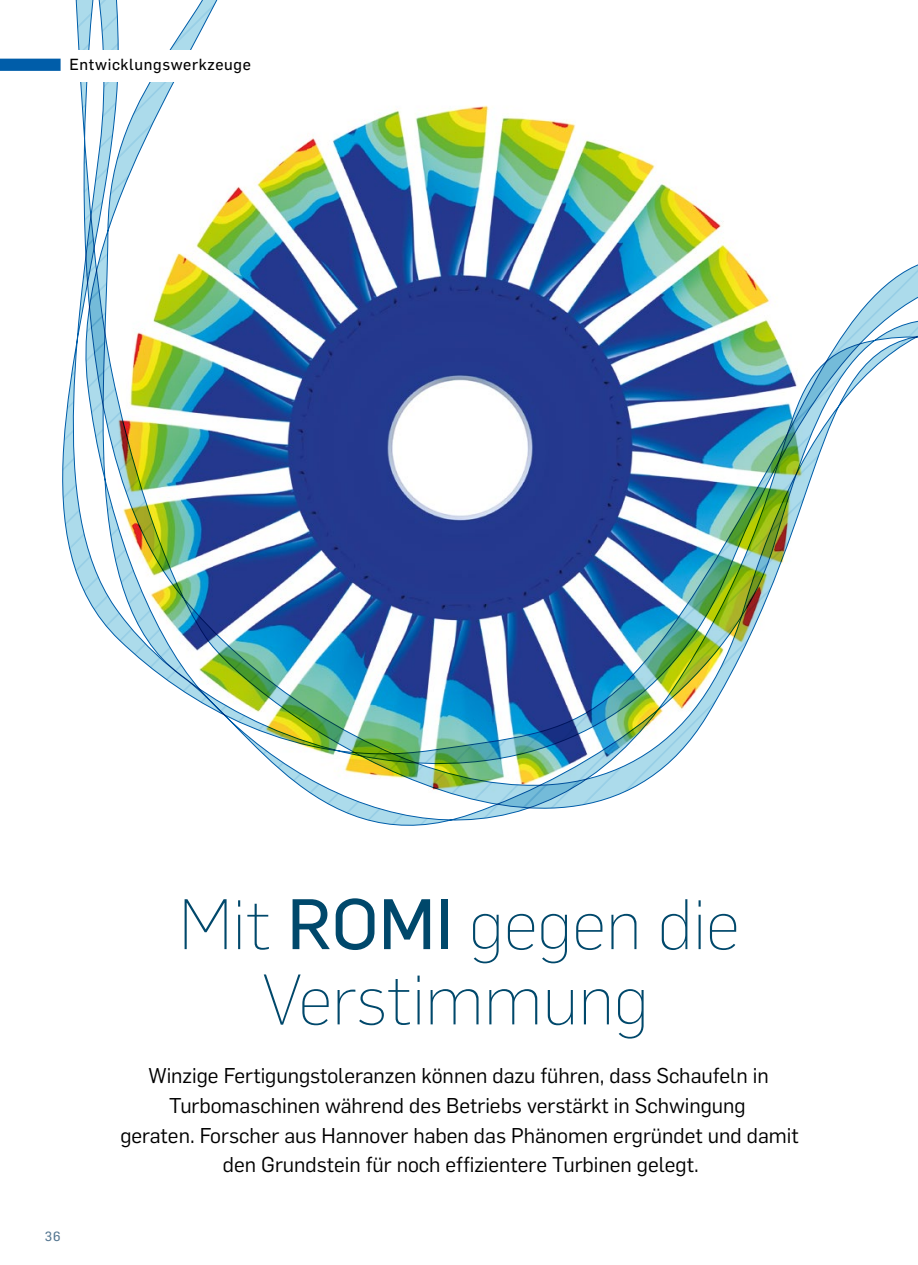
<style>
.page{position:relative;width:918px;height:1265px;background:#fff}
.page>*{position:absolute;margin:0;border:0;box-sizing:border-box;transform-origin:0 0}
.t1{font:200 70px/75.2px "Flama";color:#00486b;text-align:center}
.t2{font:21px/29.8px "Flama";color:#000;text-align:center}
.t3{font:15.75px "Flama Basic";letter-spacing:.04em;color:#000}
.t4{font:13.12px "Flama Basic";color:#557791}
.s1{font-family:"Flama Basic";font-weight:400}
</style>
<div class="page">
<img style="left:69px;top:0;width:849px;height:810px">
<div style="left:43px;top:50px;width:218px;height:32px;background:#fff"></div>
<div style="left:0;top:59px;width:61px;height:12px;background:#005da9"></div>
<p class="t3" style="left:69px;top:54px;width:183px">Entwicklungswerkzeuge</p>
<p class="t4" style="left:45px;top:1227px;width:17px">36</p>
<h1 class="t1" style="left:179px;top:883px;width:562px">Mit <span class="s1">ROMI</span> gegen die<br>Verstimmung</h1>
<p class="t2" style="left:120px;top:1059px;width:680px">Winzige Fertigungstoleranzen können dazu führen, dass Schaufeln in Turbomaschinen während des Betriebs verstärkt in Schwingung<br>geraten. Forscher aus Hannover haben das Phänomen ergründet und damit den Grundstein für noch effizientere Turbinen gelegt.</p>
</div>
